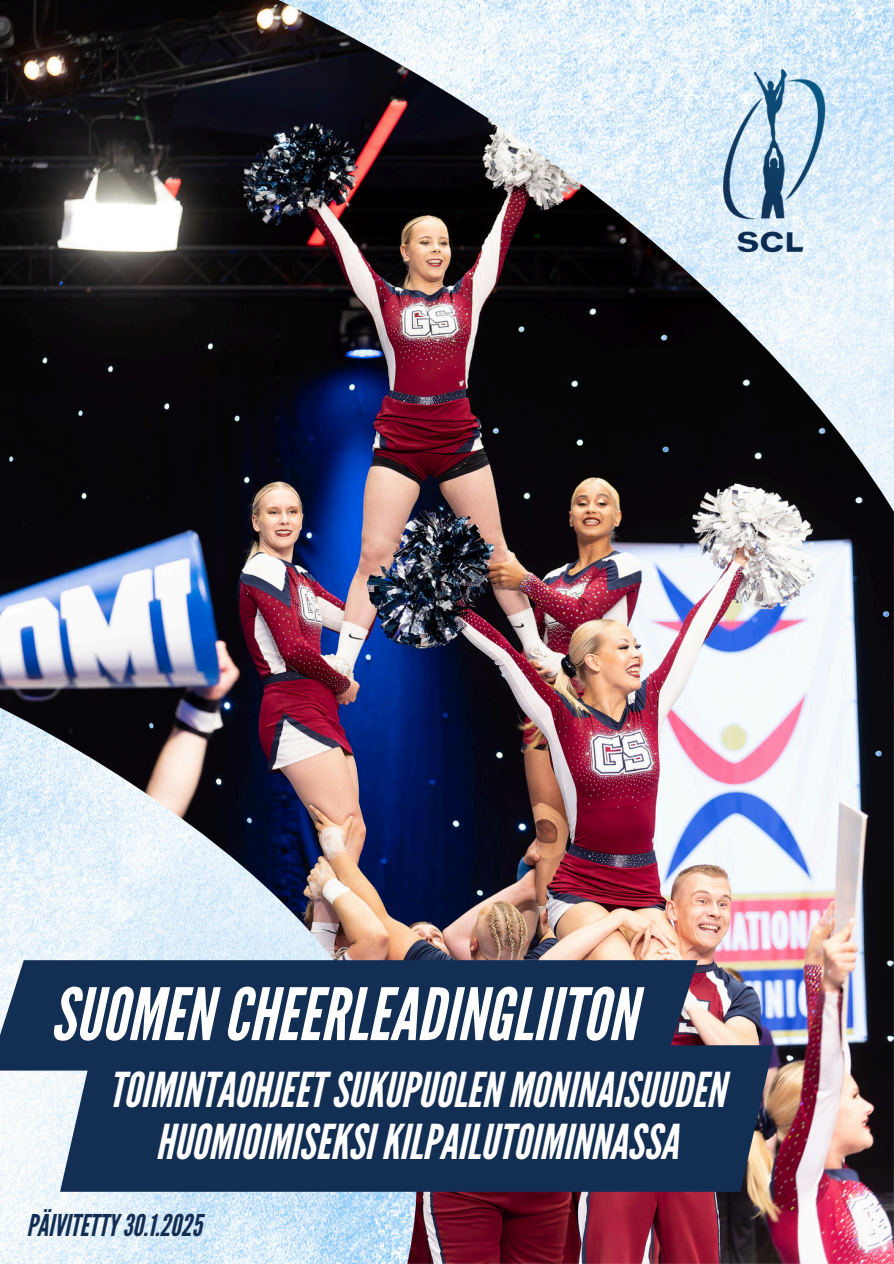
<style>
.page{position:relative;width:894px;height:1264px;background:#fff}
.page>*{position:absolute;margin:0;border:0;box-sizing:border-box;transform-origin:0 0}
.t1{font:italic 72px "League Gothic";color:#fff}
.t2{font:italic 48px/51.8px "League Gothic";color:#fff;text-align:center}
.t3{font:italic 30px "League Gothic";color:#132e53}
</style>
<div class="page">
<img style="left:0;top:0;width:893px;height:1263px">
<img style="left:716px;top:63px;width:115px;height:195px">
<div style="left:0;top:960px;width:697px;height:110px;background:#132e53"></div>
<div style="left:60px;top:1045px;width:713px;height:146px;background:#132e53"></div>
<p class="t1" style="left:50px;top:972px;width:587px">SUOMENCHEERLEADINGLIITON</p>
<p class="t2" style="left:108px;top:1065px;width:618px">TOIMINTAOHJEETSUKUPUOLEN MONINAISUUDEN<br>HUOMIOIMISEKSIKILPAILUTOIMINNASSA</p>
<h1 class="t3" style="left:26px;top:1208px;width:177px">PÄIVITETTY30.1.2025</h1>
</div>
